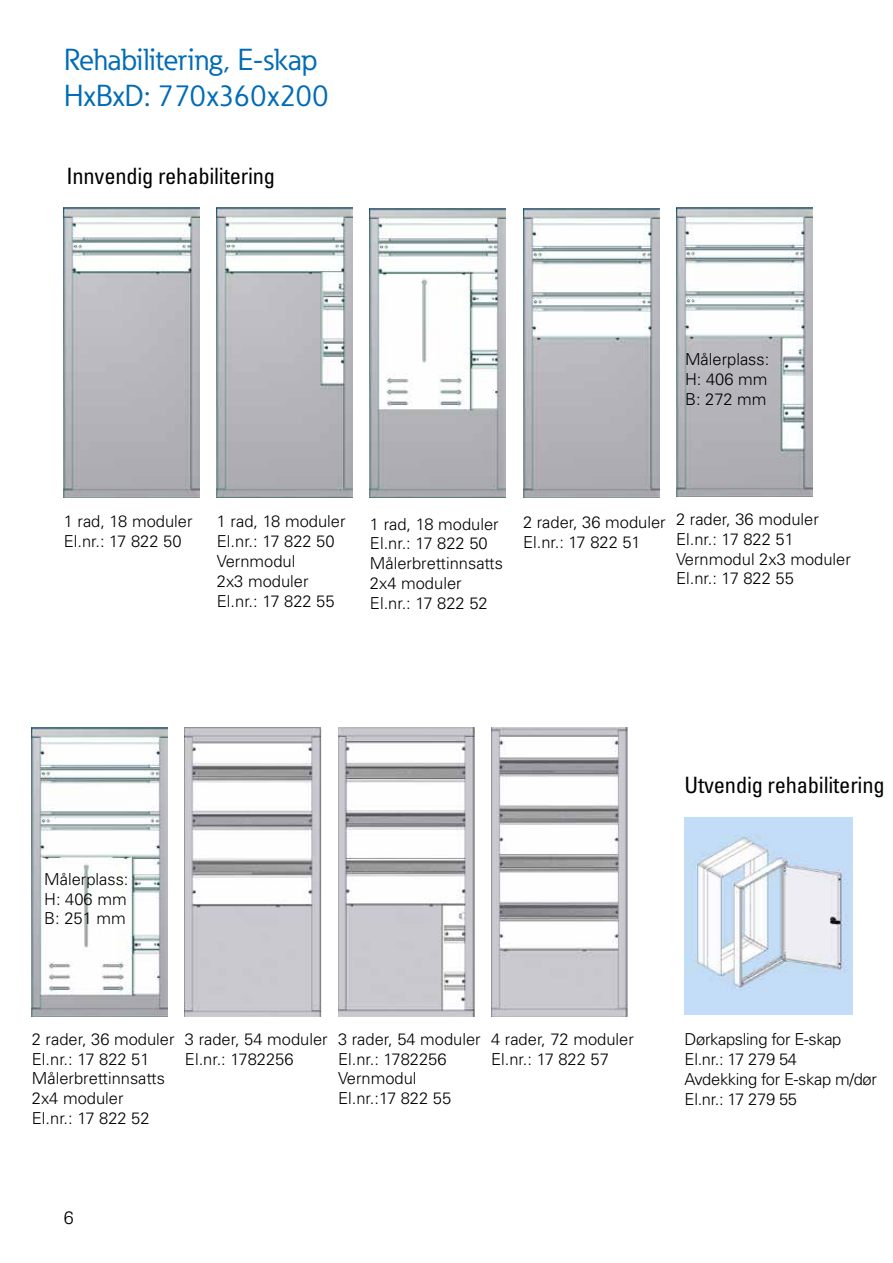
<style>
.page{position:relative;width:893px;height:1263px;background:#fff}
.page>*{position:absolute;margin:0;border:0;box-sizing:border-box;transform-origin:0 0}
.t1{font:30px/36px "Eaton";color:#006bb6}
.t2{font:condensed 22.5px "Univers";letter-spacing:-.01em;color:#000}
.t3{font:300 18px "Univers";color:#000}
.t4{font:300 16.5px/19.8px "Univers";color:#000}
.t5{font:300 16.5px/19.8px "Univers";letter-spacing:-.02em;color:#000}
</style>
<div class="page">
<img style="left:64px;top:208px;width:136px;height:289px">
<img style="left:217px;top:208px;width:136px;height:289px">
<img style="left:370px;top:208px;width:136px;height:289px">
<img style="left:523px;top:208px;width:136px;height:289px">
<img style="left:676px;top:207px;width:136px;height:289px">
<img style="left:32px;top:727px;width:136px;height:289px">
<img style="left:685px;top:817px;width:168px;height:197px">
<img style="left:185px;top:727px;width:136px;height:289px">
<img style="left:338px;top:727px;width:136px;height:289px">
<img style="left:491px;top:727px;width:136px;height:289px">
<h1 class="t1" style="left:64px;top:42px;width:266px">Rehabilitering, E-skap<br>HxBxD: 770x360x200</h1>
<h2 class="t2" style="left:67px;top:162px;width:210px">Innvendig rehabilitering</h2>
<p class="t4" style="left:685px;top:349px;width:86px;text-align:justify">Målerplass:<br>H: 406 mm B: 272 mm</p>
<p class="t4" style="left:64px;top:512px;width:130px">1 rad, 18 moduler<br>El.nr.: 17 822 50</p>
<p class="t4" style="left:217px;top:512px;width:130px">1 rad, 18 moduler<br>El.nr.: 17 822 50<br>Vernmodul<br>2x3 moduler<br>El.nr.: 17 822 55</p>
<p class="t4" style="left:370px;top:514px;width:135px">1 rad, 18 moduler<br>El.nr.: 17 822 50<br>Målerbrettinnsatts<br>2x4 moduler<br>El.nr.: 17 822 52</p>
<p class="t4" style="left:523px;top:513px;width:144px">2 rader, 36 moduler<br>El.nr.: 17 822 51</p>
<p class="t4" style="left:676px;top:509px;width:176px">2 rader, 36 moduler<br>El.nr.: 17 822 51<br>Vernmodul 2x3 moduler<br>El.nr.: 17 822 55</p>
<p class="t4" style="left:44px;top:869px;width:86px;text-align:justify">Målerplass:<br>H: 406 mm B: 251 mm</p>
<h2 class="t2" style="left:685px;top:771px;width:202px">Utvendig rehabilitering</h2>
<p class="t4" style="left:32px;top:1029px;width:144px">2 rader, 36 moduler<br>El.nr.: 17 822 51<br>Målerbrettinnsatts<br>2x4 moduler<br>El.nr.: 17 822 52</p>
<p class="t5" style="left:685px;top:1030px;width:194px">Dørkapsling for E-skap<br>El.nr.: 17 279 54<br>Avdekking for E-skap m/dør<br>El.nr.: 17 279 55</p>
<p class="t4" style="left:185px;top:1029px;width:144px">3 rader, 54 moduler<br>El.nr.: 1782256</p>
<p class="t4" style="left:338px;top:1029px;width:144px">3 rader, 54 moduler<br>El.nr.: 1782256<br>Vernmodul<br>El.nr.:17 822 55</p>
<p class="t4" style="left:491px;top:1029px;width:144px">4 rader, 72 moduler<br>El.nr.: 17 822 57</p>
<p class="t3" style="left:64px;top:1207px;width:12px">6</p>
</div>
